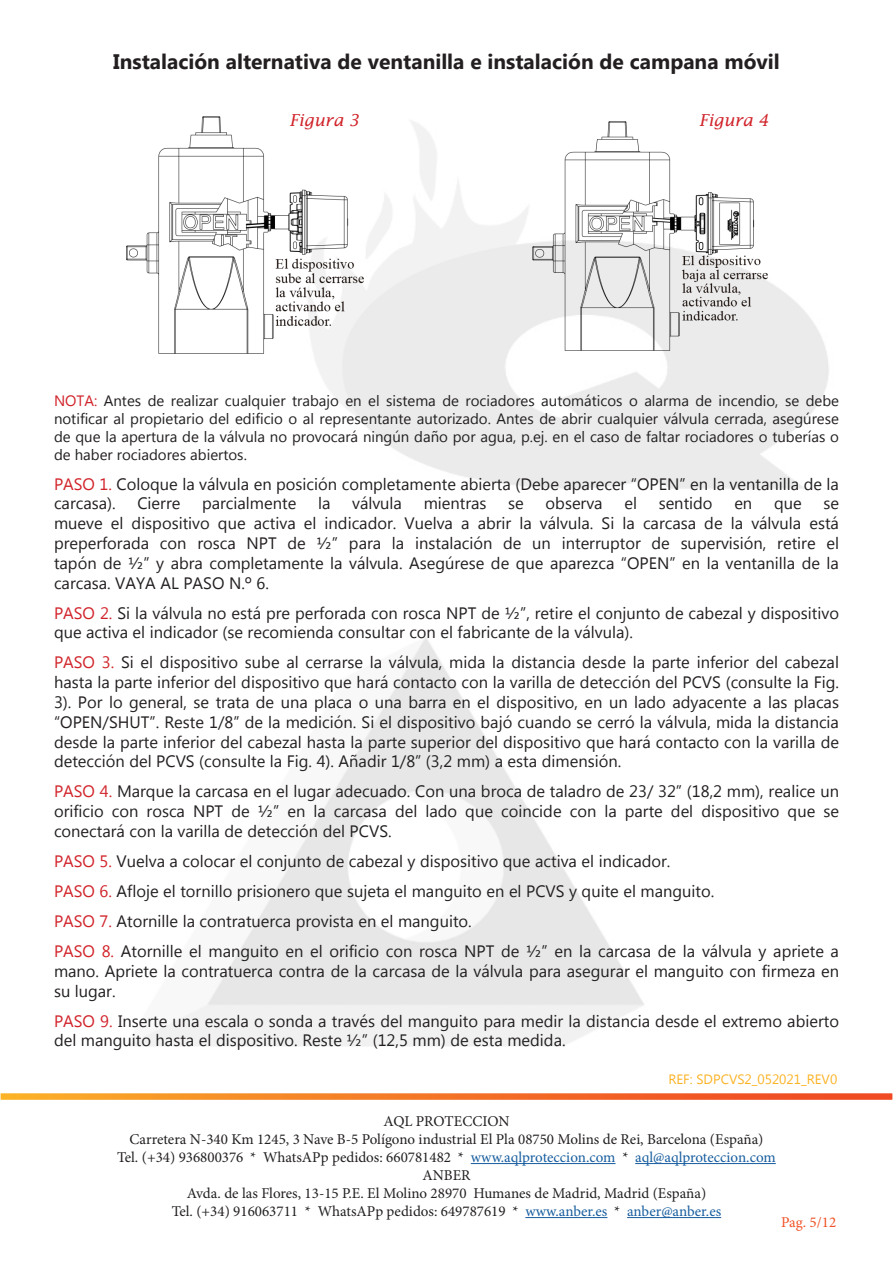
<style>
.page{position:relative;width:893px;height:1263px;background:#fff}
.page>*{position:absolute;margin:0;border:0;box-sizing:border-box;transform-origin:0 0}
.t1{font:700 21px "Microsoft New Tai Lue";color:#231f20}
.t2{font:16.5px/19.8px "Microsoft New Tai Lue";color:#231f20}
.t3{font:italic 16.5px "Lucida Fax";color:#d1232a}
.t4{font:15px/18px "Minion Pro";color:#231f20;text-align:center}
.t5{font:15px/18px "Microsoft New Tai Lue";color:#231f20;text-align:justify}
.t6{font:15px "Minion Pro";color:#f05126}
.t7{font:13.5px "Microsoft New Tai Lue";color:#fcb325}
.s1{color:#d1232a}
.s2{color:#175d9e}
</style>
<div class="page">
<img style="left:79px;top:121px;width:772px;height:1044px">
<svg style="left:1px;top:1093px;width:891px;height:6px;background:#f47d31"></svg>
<hr style="left:471px;top:1163px;width:144px;height:1px;background:#175d9e">
<hr style="left:635px;top:1163px;width:141px;height:1px;background:#175d9e">
<hr style="left:525px;top:1217px;width:82px;height:1px;background:#175d9e">
<hr style="left:627px;top:1217px;width:94px;height:1px;background:#175d9e">
<img style="left:532px;top:121px;width:235px;height:230px">
<img style="left:126px;top:116px;width:238px;height:238px">
<p class="t1" style="left:113px;top:49px;width:668px">Instalación alternativa de ventanilla e instalación de campana móvil</p>
<p class="t3" style="left:289px;top:111px;width:71px">Figura 3</p>
<p class="t3" style="left:699px;top:111px;width:71px">Figura 4</p>
<p class="t5" style="left:54px;top:392px;width:786px"><span class="s1">NOTA:</span> Antes de realizar cualquier trabajo en el sistema de rociadores automáticos o alarma de incendio, se debe notificar al propietario del edificio o al representante autorizado. Antes de abrir cualquier válvula cerrada, asegúrese de que la apertura de la válvula no provocará ningún daño por agua, p.ej. en el caso de faltar rociadores o tuberías o de haber rociadores abiertos.</p>
<p class="t2" style="left:54px;top:475px;width:786px"><span class="s1">PASO 1.</span> Coloque la válvula en posición completamente abierta (Debe aparecer “OPEN” en la ventanilla de la carcasa).</p>
<p class="t2" style="left:137px;top:495px;width:44px">Cierre</p>
<p class="t2" style="left:202px;top:495px;width:96px">parcialmente</p>
<p class="t2" style="left:318px;top:495px;width:14px">la</p>
<p class="t2" style="left:352px;top:495px;width:51px">válvula</p>
<p class="t2" style="left:424px;top:495px;width:64px">mientras</p>
<p class="t2" style="left:508px;top:495px;width:17px">se</p>
<p class="t2" style="left:546px;top:495px;width:59px">observa</p>
<p class="t2" style="left:624px;top:495px;width:14px">el</p>
<p class="t2" style="left:659px;top:495px;width:55px">sentido</p>
<p class="t2" style="left:734px;top:495px;width:19px">en</p>
<p class="t2" style="left:774px;top:495px;width:29px">que</p>
<p class="t2" style="left:54px;top:495px;width:786px;text-align:justify;text-indent:769px">se mueve el dispositivo que activa el indicador. Vuelva a abrir la válvula. Si la carcasa de la válvula está preperforada con rosca NPT de ½” para la instalación de un interruptor de supervisión, retire el tapón de ½” y abra completamente la válvula. Asegúrese de que aparezca “OPEN” en la ventanilla de la carcasa. VAYA AL PASO N.º 6.</p>
<p class="t2" style="left:54px;top:604px;width:786px"><span class="s1">PASO 2.</span> Si la válvula no está pre perforada con rosca NPT de ½”, retire el conjunto de cabezal y dispositivo que activa el indicador (se recomienda consultar con el fabricante de la válvula).</p>
<p class="t2" style="left:54px;top:654px;width:786px;text-align:justify"><span class="s1">PASO 3.</span> Si el dispositivo sube al cerrarse la válvula, mida la distancia desde la parte inferior del cabezal hasta la parte inferior del dispositivo que hará contacto con la varilla de detección del PCVS (consulte la Fig.<br>3). Por lo general, se trata de una placa o una barra en el dispositivo, en un lado adyacente a las placas “OPEN/SHUT”. Reste 1/8” de la medición. Si el dispositivo bajó cuando se cerró la válvula, mida la distancia desde la parte inferior del cabezal hasta la parte superior del dispositivo que hará contacto con la varilla de detección del PCVS (consulte la Fig. 4). Añadir 1/8” (3,2 mm) a esta dimensión.</p>
<p class="t2" style="left:54px;top:783px;width:786px;text-align:justify"><span class="s1">PASO 4.</span> Marque la carcasa en el lugar adecuado. Con una broca de taladro de 23/ 32” (18,2 mm), realice un orificio con rosca NPT de ½” en la carcasa del lado que coincide con la parte del dispositivo que se conectará con la varilla de detección del PCVS.</p>
<p class="t2" style="left:54px;top:847px;width:786px;line-height:30px"><span class="s1">PASO 5.</span> Vuelva a colocar el conjunto de cabezal y dispositivo que activa el indicador.<br><span class="s1">PASO 6.</span> Afloje el tornillo prisionero que sujeta el manguito en el PCVS y quite el manguito.<br><span class="s1">PASO 7.</span> Atornille la contratuerca provista en el manguito.<br><span class="s1">PASO 8.</span> Atornille el manguito en el orificio con rosca NPT de ½” en la carcasa de la válvula y apriete a</p>
<p class="t2" style="left:54px;top:962px;width:786px">mano. Apriete la contratuerca contra de la carcasa de la válvula para asegurar el manguito con firmeza en su lugar.</p>
<p class="t2" style="left:54px;top:1012px;width:786px"><span class="s1">PASO 9.</span> Inserte una escala o sonda a través del manguito para medir la distancia desde el extremo abierto del manguito hasta el dispositivo. Reste ½” (12,5 mm) de esta medida.</p>
<p class="t7" style="left:668px;top:1072px;width:170px">REF: SDPCVS2_052021_REV0</p>
<p class="t4" style="left:117px;top:1112px;width:660px">AQL PROTECCION<br>Carretera N-340 Km 1245, 3 Nave B-5 Polígono industrial El Pla 08750 Molins de Rei, Barcelona (España)<br>Tel. (+34) 936800376 * WhatsAPp pedidos: 660781482 * <span class="s2">www.aqlproteccion.com</span> * <span class="s2">aql@aqlproteccion.com </span>ANBER<br>Avda. de las Flores, 13-15 P.E. El Molino 28970 Humanes de Madrid, Madrid (España)<br>Tel. (+34) 916063711 * WhatsAPp pedidos: 649787619 * <span class="s2">www.anber.es</span> * <span class="s2">anber@anber.es</span></p>
<p class="t6" style="left:781px;top:1212px;width:57px">Pag. 5/12</p>
</div>
